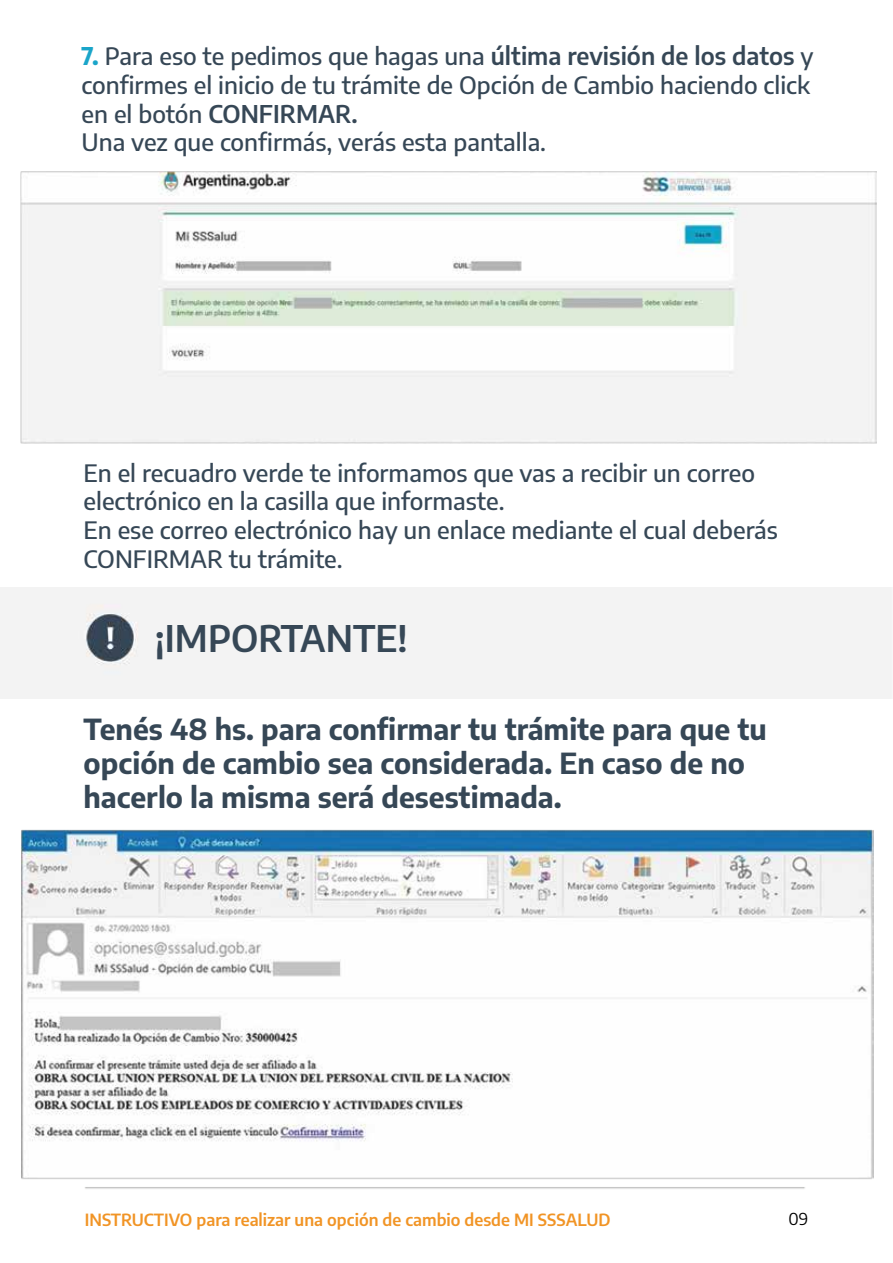
<style>
.page{position:relative;width:893px;height:1263px;background:#fff}
.page>*{position:absolute;margin:0;border:0;box-sizing:border-box;transform-origin:0 0}
.t1{font:600 36px "Encode Sans";color:#364756}
.t2{font:700 28.5px/34.2px "Encode Sans";color:#364756}
.t3{font:500 24px/28.8px "Encode Sans";color:#364756}
.t4{font:600 16.5px "Encode Sans";color:#f19425}
.t5{font:16.5px "Encode Sans";color:#000}
.s1{font-weight:700;color:#1aa5c9}
.s2{font-weight:600}
</style>
<div class="page">
<div style="left:0;top:587px;width:892px;height:111px;background:#f3f3f3"></div>
<img style="left:20px;top:171px;width:857px;height:272px">
<img style="left:21px;top:830px;width:853px;height:359px">
<p class="t3" style="left:82px;top:41px;width:734px"><span class="s1">7.</span> Para eso te pedimos que hagas una <span class="s2">última revisión de los datos</span> y confirmes el inicio de tu trámite de Opción de Cambio haciendo click en el botón <span class="s2">CONFIRMAR.<br></span>Una vez que confirmás, verás esta pantalla.</p>
<p class="t3" style="left:84px;top:457px;width:696px">En el recuadro verde te informamos que vas a recibir un correo electrónico en la casilla que informaste.<br>En ese correo electrónico hay un enlace mediante el cual deberás CONFIRMAR tu trámite.</p>
<h1 class="t1" style="left:155px;top:612px;width:254px">¡IMPORTANTE!</h1>
<p class="t2" style="left:84px;top:710px;width:685px">Tenés 48 hs. para confirmar tu trámite para que tu opción de cambio sea considerada. En caso de no hacerlo la misma será desestimada.</p>
<p class="t4" style="left:85px;top:1208px;width:527px">INSTRUCTIVO para realizar una opción de cambio desde MI SSSALUD</p>
<p class="t5" style="left:788px;top:1207px;width:21px">09</p>
</div>
